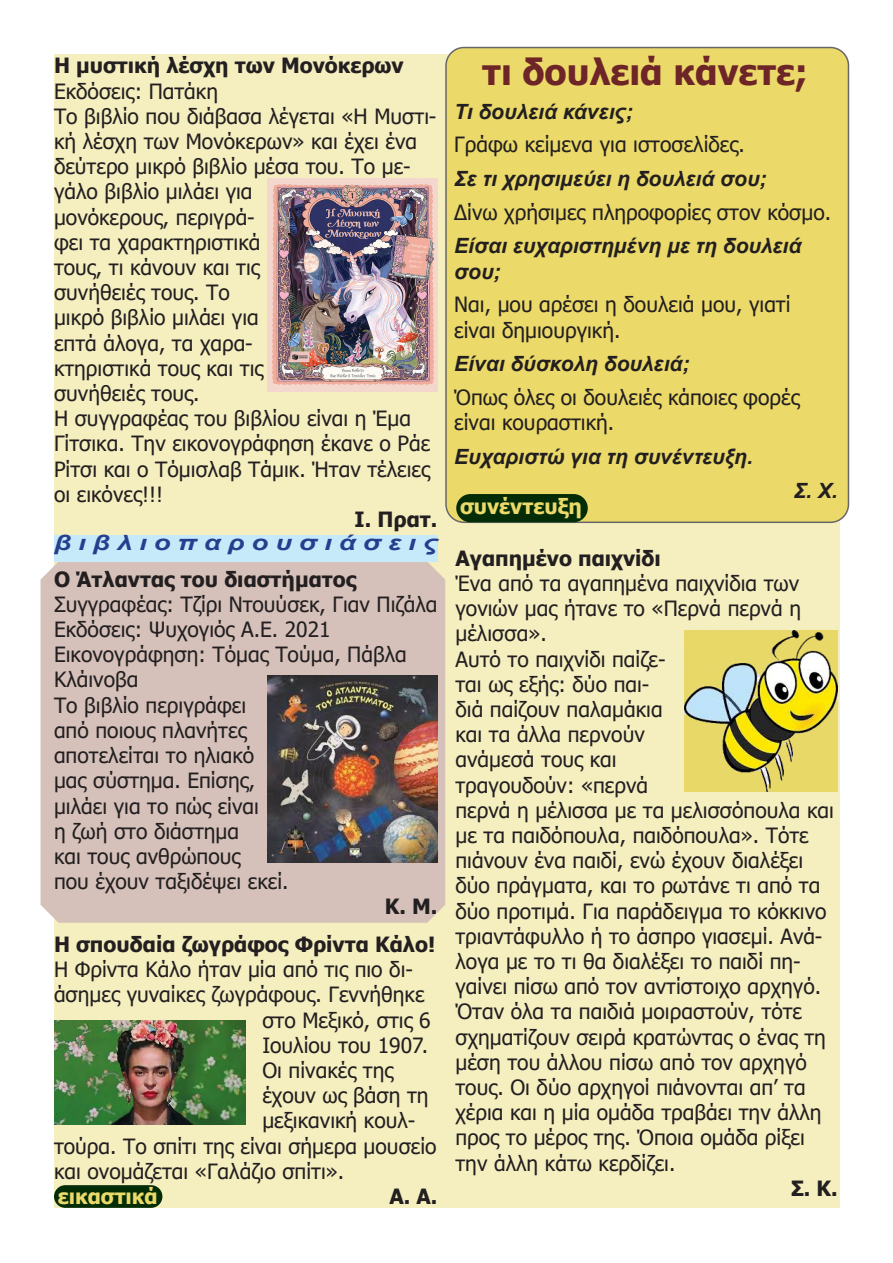
<style>
.page{position:relative;width:893px;height:1263px;background:#fff}
.page>*{position:absolute;margin:0;border:0;box-sizing:border-box;transform-origin:0 0}
.t1{font:700 36px "Tahoma";color:#6e2527}
.κειμενο{font:21px/25.2px "Tahoma";color:#231f20}
.t2{font:italic 700 21px/25.2px "Arial";color:#231f20}
.t3{font:700 21px "Tahoma";color:#231f20}
.t4{font:700 21px "Tahoma";color:#ebda69}
.t5{font:italic 700 21px "Arial";letter-spacing:.26em;color:#253f8e;scale:1.3 1}
</style>
<div class="page">
<div style="left:54px;top:54px;width:785px;height:1154px;background:#f5efc0"></div>
<div style="left:41px;top:562px;width:404px;height:361px;background:#d5c1b9"></div>
<div style="left:446px;top:48px;width:402px;height:474px;background:#ebda69;border-radius:18px"></div>
<div style="left:445px;top:47px;width:404px;height:476px;border:2px solid #67676a;border-radius:18px"></div>
<img style="left:267px;top:178px;width:170px;height:213px">
<img style="left:267px;top:675px;width:170px;height:188px">
<img style="left:54px;top:1021px;width:191px;height:103px">
<img style="left:685px;top:631px;width:153px;height:160px">
<div style="left:54px;top:535px;width:383px;height:27px;background:#c6eafa"></div>
<div style="left:456px;top:494px;width:132px;height:28px;background:#042c06;border-radius:14px"></div>
<div style="left:54px;top:1185px;width:108px;height:23px;background:#042c06;border-radius:11px"></div>
<p class="t3" style="left:54px;top:51px;width:351px">Η μυστική λέσχη των Μονόκερων</p>
<p class="κειμενο" style="left:54px;top:79px;width:166px">Εκδόσεις: Πατάκη</p>
<p class="κειμενο" style="left:54px;top:105px;width:384px">Το βιβλίο που διάβασα λέγεται «Η Μυστι&shy;κή λέσχη των Μονόκερων» και έχει ένα δεύτερο μικρό βιβλίο μέσα του. Το με&shy;γάλο βιβλίο μιλάει για<br>μονόκερους, περιγρά-<br>φει τα χαρακτηριστικά<br>τους, τι κάνουν και τις<br>συνήθειές τους. Το<br>μικρό βιβλίο μιλάει για<br>επτά άλογα, τα χαρα-<br>κτηριστικά τους και τις<br>συνήθειές τους.</p>
<p class="κειμενο" style="left:54px;top:407px;width:378px">Η συγγραφέας του βιβλίου είναι η Έμα<br>Γίτσικα. Την εικονογράφηση έκανε ο Ράε<br>Ρίτσι και ο Τόμισλαβ Τάμικ. Ήταν τέλειες οι εικόνες!!!</p>
<p class="t3" style="left:355px;top:505px;width:84px">Ι. Πρατ.</p>
<p class="t3" style="left:54px;top:564px;width:304px">Ο Άτλαντας του διαστήματος</p>
<p class="κειμενο" style="left:54px;top:593px;width:385px">Συγγραφέας: Τζίρι Ντουύσεκ, Γιαν Πιζάλα</p>
<p class="κειμενο" style="left:54px;top:618px;width:278px">Εκδόσεις: Ψυχογιός Α.Ε. 2021</p>
<p class="κειμενο" style="left:54px;top:643px;width:354px">Εικονογράφηση: Τόμας Τούμα, Πάβλα<br>Κλάινοβα</p>
<p class="κειμενο" style="left:54px;top:694px;width:236px">Το βιβλίο περιγράφει<br>από ποιους πλανήτες αποτελείται το ηλιακό μας σύστημα. Επίσης, μιλάει για το πώς είναι<br>η ζωή στο διάστημα<br>και τους ανθρώπους<br>που έχουν ταξιδέψει εκεί.</p>
<p class="t3" style="left:385px;top:892px;width:54px">Κ. Μ.</p>
<p class="t3" style="left:54px;top:930px;width:383px">Η σπουδαία ζωγράφος Φρίντα Κάλο!</p>
<p class="κειμενο" style="left:54px;top:958px;width:360px">Η Φρίντα Κάλο ήταν μία από τις πιο δι-</p>
<p class="κειμενο" style="left:54px;top:983px;width:372px">άσημες γυναίκες ζωγράφους. Γεννήθηκε</p>
<p class="κειμενο" style="left:262px;top:1008px;width:170px">στο Μεξικό, στις 6</p>
<p class="κειμενο" style="left:262px;top:1034px;width:167px">Ιουλίου του 1907.</p>
<p class="κειμενο" style="left:262px;top:1059px;width:133px">Οι πίνακές της</p>
<p class="κειμενο" style="left:262px;top:1084px;width:168px">έχουν ως βάση τη</p>
<p class="κειμενο" style="left:262px;top:1109px;width:155px">μεξικανική κουλ-</p>
<p class="κειμενο" style="left:54px;top:1134px;width:384px">τούρα. Το σπίτι της είναι σήμερα μουσείο</p>
<p class="κειμενο" style="left:54px;top:1160px;width:292px">και ονομάζεται «Γαλάζιο σπίτι».</p>
<p class="t3" style="left:389px;top:1182px;width:50px">Α. Α.</p>
<p class="t5" style="left:54px;top:529px;width:296px">βιβλιοπαρουσιάσεις</p>
<p class="t4" style="left:58px;top:1181px;width:102px">εικαστικά</p>
<p class="t1" style="left:482px;top:46px;width:327px">τι δουλειά κάνετε;</p>
<p class="t2" style="left:454px;top:99px;width:180px">Τι δουλειά κάνεις;</p>
<p class="κειμενο" style="left:454px;top:133px;width:292px">Γράφω κείμενα για ιστοσελίδες.</p>
<p class="t2" style="left:454px;top:167px;width:314px">Σε τι χρησιμεύει η δουλειά σου;</p>
<p class="κειμενο" style="left:454px;top:201px;width:378px">Δίνω χρήσιμες πληροφορίες στον κόσμο.</p>
<p class="t2" style="left:454px;top:234px;width:349px">Είσαι ευχαριστημένη με τη δουλειά σου;</p>
<p class="κειμενο" style="left:454px;top:293px;width:338px">Ναι, μου αρέσει η δουλειά μου, γιατί είναι δημιουργική.</p>
<p class="t2" style="left:454px;top:352px;width:237px">Είναι δύσκολη δουλειά;</p>
<p class="κειμενο" style="left:454px;top:386px;width:347px">Όπως όλες οι δουλειές κάποιες φορές είναι κουραστική.</p>
<p class="t2" style="left:454px;top:444px;width:300px">Ευχαριστώ για τη συνέντευξη.</p>
<p class="t2" style="left:794px;top:478px;width:45px">Σ. Χ.</p>
<p class="t4" style="left:460px;top:491px;width:123px">συνέντευξη</p>
<p class="t3" style="left:455px;top:543px;width:207px">Αγαπημένο παιχνίδι</p>
<p class="κειμενο" style="left:455px;top:572px;width:347px;text-align:justify">Ένα από τα αγαπημένα παιχνίδια των γονιών μας ήτανε το «Περνά περνά η μέλισσα».</p>
<p class="κειμενο" style="left:455px;top:647px;width:380px">Αυτό το παιχνίδι παίζε-<br>ται ως εξής: δύο παι-<br>διά παίζουν παλαμάκια<br>και τα άλλα περνούν<br>ανάμεσά τους και<br>τραγουδούν: «περνά<br>περνά η μέλισσα με τα μελισσόπουλα και με τα παιδόπουλα, παιδόπουλα». Τότε πιάνουν ένα παιδί, ενώ έχουν διαλέξει δύο πράγματα, και το ρωτάνε τι από τα δύο προτιμά. Για παράδειγμα το κόκκινο τριαντάφυλλο ή το άσπρο γιασεμί. Ανά&shy;λογα με το τι θα διαλέξει το παιδί πη&shy;γαίνει πίσω από τον αντίστοιχο αρχηγό.<br>Όταν όλα τα παιδιά μοιραστούν, τότε σχηματίζουν σειρά κρατώντας ο ένας τη μέση του άλλου πίσω από τον αρχηγό τους. Οι δύο αρχηγοί πιάνονται απ’ τα χέρια και η μία ομάδα τραβάει την άλλη προς το μέρος της. Όποια ομάδα ρίξει την άλλη κάτω κερδίζει.</p>
<p class="t3" style="left:791px;top:1173px;width:48px">Σ. Κ.</p>
</div>
